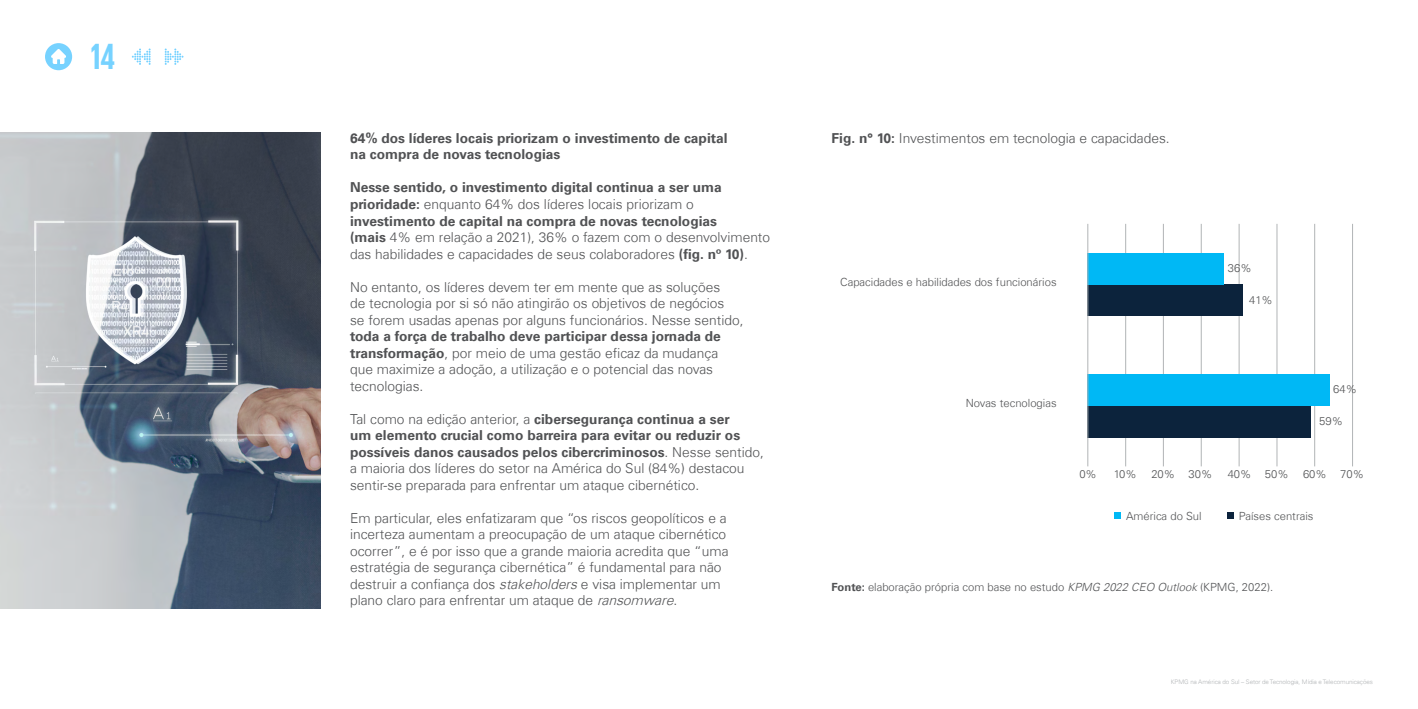
<style>
.page{position:relative;width:1418px;height:709px;background:#fff}
.page>*{position:absolute;margin:0;border:0;box-sizing:border-box;transform-origin:0 0}
.t1{font:700 37.5px "KPMG";color:#76d2ff}
.t2{font:300 13.75px/16.5px "Universfor KPMG";color:#515254}
.t3{font:700 13.75px/16.5px "Universfor KPMG";color:#515254}
.t4{font:300 11.25px "Universfor KPMG";color:#515254}
.t5{font:300 6.25px "Univers 45";letter-spacing:-.01em;color:#b1b4b6}
.s1{font-weight:700}
.s2{font-style:italic}
</style>
<div class="page">
<svg style="left:165px;top:48px;width:18px;height:17px"></svg>
<svg style="left:132px;top:48px;width:19px;height:17px"></svg>
<svg style="left:45px;top:43px;width:27px;height:27px"></svg>
<img style="left:0;top:133px;width:321px;height:475px">
<hr style="left:1125px;top:224px;width:1px;height:242px;background:#b1b4b6">
<hr style="left:1163px;top:224px;width:1px;height:242px;background:#b1b4b6">
<hr style="left:1200px;top:224px;width:1px;height:242px;background:#b1b4b6">
<hr style="left:1238px;top:224px;width:1px;height:242px;background:#b1b4b6">
<hr style="left:1276px;top:224px;width:1px;height:242px;background:#b1b4b6">
<hr style="left:1314px;top:224px;width:1px;height:242px;background:#b1b4b6">
<hr style="left:1352px;top:224px;width:1px;height:242px;background:#b1b4b6">
<div style="left:1087px;top:406px;width:223px;height:31px;background:#0c233c"></div>
<div style="left:1087px;top:284px;width:155px;height:32px;background:#0c233c"></div>
<div style="left:1087px;top:374px;width:242px;height:32px;background:#00b8f5"></div>
<div style="left:1087px;top:253px;width:136px;height:31px;background:#00b8f5"></div>
<hr style="left:1087px;top:224px;width:1px;height:242px;background:#b1b4b6">
<div style="left:1227px;top:512px;width:7px;height:7px;background:#0c233c"></div>
<div style="left:1114px;top:512px;width:6px;height:7px;background:#00b8f5"></div>
<h1 class="t1" style="left:91px;top:38px;width:26px">14</h1>
<p class="t3" style="left:350px;top:130px;width:379px">64% dos líderes locais priorizam o investimento de capital na compra de novas tecnologias</p>
<p class="t2" style="left:350px;top:179px;width:421px"><span class="s1">Nesse sentido, o investimento digital continua a ser uma prioridade:</span> enquanto 64% dos líderes locais priorizam o <span class="s1">investimento de capital na compra de novas tecnologias<br>(mais</span> 4% em relação a 2021), 36% o fazem com o desenvolvimento das habilidades e capacidades de seus colaboradores <span class="s1">(fig. nº 10)</span>.</p>
<p class="t2" style="left:350px;top:278px;width:395px">No entanto, os líderes devem ter em mente que as soluções<br>de tecnologia por si só não atingirão os objetivos de negócios<br>se forem usadas apenas por alguns funcionários. Nesse sentido,</p>
<p class="t2" style="left:350px;top:328px;width:372px"><span class="s1">toda a força de trabalho deve participar dessa jornada de transformação</span>, por meio de uma gestão eficaz da mudança que maximize a adoção, a utilização e o potencial das novas tecnologias.</p>
<p class="t2" style="left:350px;top:410px;width:415px">Tal como na edição anterior, a <span class="s1">cibersegurança continua a ser<br>um elemento crucial como barreira para evitar ou reduzir os possíveis danos causados pelos cibercriminosos</span>. Nesse sentido, a maioria dos líderes do setor na América do Sul (84%) destacou sentir-se preparada para enfrentar um ataque cibernético.</p>
<p class="t2" style="left:350px;top:509px;width:380px">Em particular, eles enfatizaram que “os riscos geopolíticos e a incerteza aumentam a preocupação de um ataque cibernético ocorrer”, e é por isso que a grande maioria acredita que “uma estratégia de segurança cibernética” é fundamental para não destruir a confiança dos <span class="s2">stakeholders</span> e visa implementar um plano claro para enfrentar um ataque de <span class="s2">ransomware</span>.</p>
<p class="t2" style="left:831px;top:130px;width:340px"><span class="s1">Fig. n° 10:</span> Investimentos em tecnologia e capacidades.</p>
<p class="t4" style="left:840px;top:275px;width:218px">Capacidades e habilidades dos funcionários</p>
<p class="t4" style="left:965px;top:396px;width:92px">Novas tecnologias</p>
<p class="t4" style="left:1227px;top:261px;width:25px">36%</p>
<p class="t4" style="left:1249px;top:293px;width:25px">41%</p>
<p class="t4" style="left:1333px;top:382px;width:25px">64%</p>
<p class="t4" style="left:1319px;top:414px;width:25px">59%</p>
<p class="t4" style="left:1079px;top:467px;width:19px">0%</p>
<p class="t4" style="left:1151px;top:467px;width:25px">20%</p>
<p class="t4" style="left:1227px;top:467px;width:25px">40%</p>
<p class="t4" style="left:1302px;top:467px;width:25px">60%</p>
<p class="t4" style="left:1113px;top:467px;width:24px">10%</p>
<p class="t4" style="left:1188px;top:467px;width:25px">30%</p>
<p class="t4" style="left:1264px;top:467px;width:25px">50%</p>
<p class="t4" style="left:1340px;top:467px;width:25px">70%</p>
<p class="t4" style="left:1125px;top:508px;width:77px">América do Sul</p>
<p class="t4" style="left:1238px;top:508px;width:76px">Países centrais</p>
<p class="t4" style="left:831px;top:580px;width:443px"><span class="s1">Fonte:</span> elaboração própria com base no estudo <span class="s2">KPMG 2022 CEO Outlook</span> (KPMG, 2022).</p>
<p class="t5" style="left:1170px;top:678px;width:204px">KPMG na América do Sul – Setor de Tecnologia, Mídia e Telecomunicações</p>
</div>
